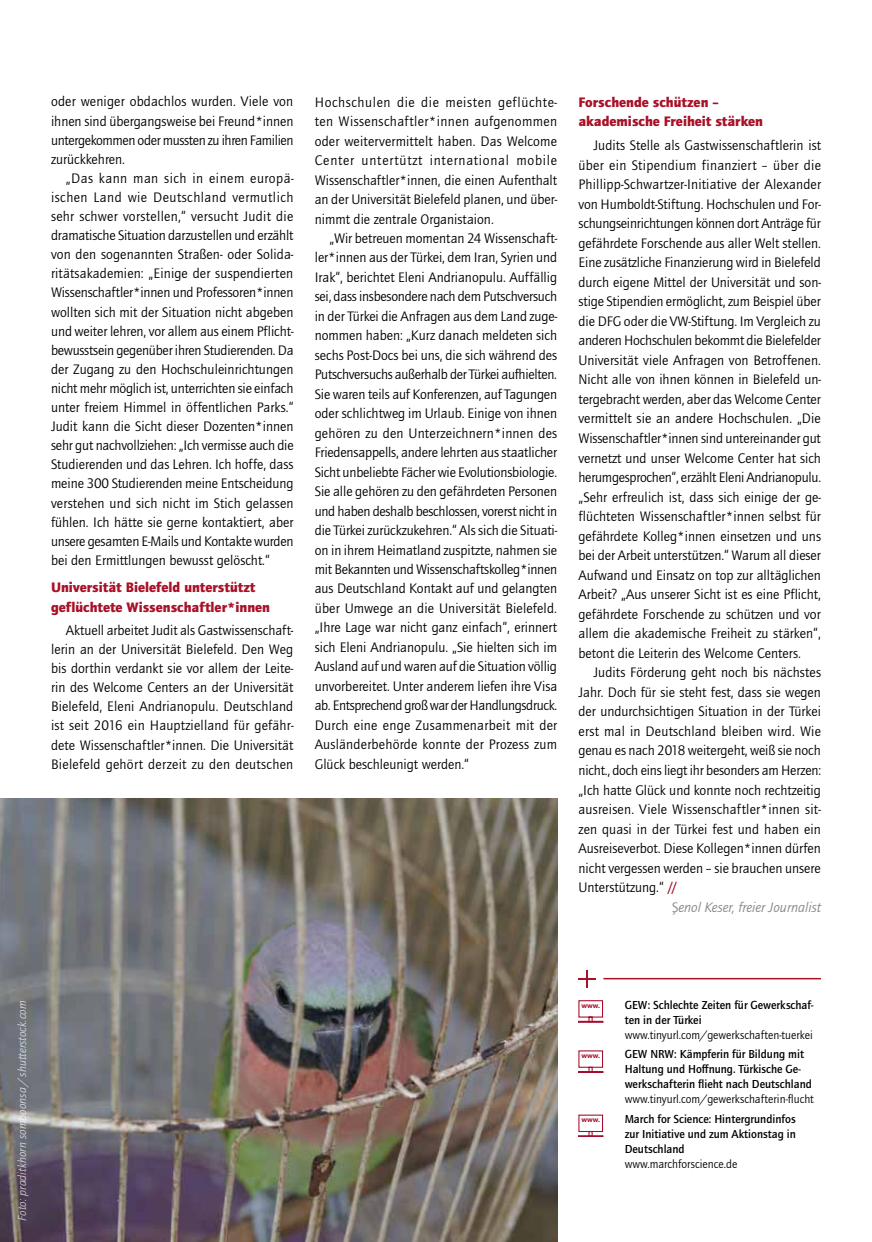
<style>
.page{position:relative;width:872px;height:1242px;background:#fff}
.page>*{position:absolute;margin:0;border:0;box-sizing:border-box;transform-origin:0 0}
.t1{font:14.25px/19.5px "Quay Sans ITC Std";color:#000;text-align:justify}
.t2{font:900 14.25px/19px "Quay Sans ITC Std";color:#a81127}
.t3{font:italic 14.25px "Quay Sans ITC Std";color:#878787}
.t4{font:500 12px/15px "Quay Sans ITC Std";color:#000}
.t5{font:12px "Quay Sans ITC Std";color:#000}
.t6{font:italic 12px "Quay Sans ITC Std";color:#fff}
.t7{font:700 6.9px "Helvetica Neue";color:#a70b29}
.s1{font-family:"Calibri";color:#a81127}
.s2{font-style:normal}
</style>
<div class="page">
<svg style="left:578px;top:1000px;width:25px;height:22px"></svg>
<hr style="left:603px;top:978px;width:218px;height:1px;background:#a81127">
<svg style="left:578px;top:970px;width:17px;height:17px"></svg>
<svg style="left:578px;top:1050px;width:25px;height:22px"></svg>
<svg style="left:578px;top:1114px;width:25px;height:22px"></svg>
<img style="left:0;top:799px;width:557px;height:443px">
<p class="t1" style="left:51px;top:92px;width:244px;line-height:19px">oder weniger obdachlos wurden. Viele von ihnen sind übergangsweise bei Freund*innen untergekommen oder mussten zu ihren Familien zurückkehren.</p>
<p class="t1" style="left:51px;top:169px;width:244px;line-height:19px;text-indent:15px">„Das kann man sich in einem europä&shy;ischen Land wie Deutschland vermutlich sehr schwer vorstellen,“ versucht Judit die dramatische Situation darzustellen und erzählt von den sogenannten Straßen- oder Solida&shy;ritätsakademien: „Einige der suspendierten Wissenschaftler*innen und Professoren*innen wollten sich mit der Situation nicht abgeben und weiter lehren, vor allem aus einem Pflicht&shy;bewusstsein gegenüber ihren Studierenden. Da der Zugang zu den Hochschuleinrichtungen nicht mehr möglich ist, unterrichten sie einfach unter freiem Himmel in öffentlichen Parks.“ Judit kann die Sicht dieser Dozenten*innen sehr gut nachvollziehen: „Ich vermisse auch die Studierenden und das Lehren. Ich hoffe, dass meine 300 Studierenden meine Entscheidung verstehen und sich nicht im Stich gelassen fühlen. Ich hätte sie gerne kontaktiert, aber unsere gesamten E-Mails und Kontakte wurden bei den Ermittlungen bewusst gelöscht.“</p>
<p class="t2" style="left:51px;top:578px;width:220px">Universität Bielefeld unterstützt geflüchtete Wissenschaftler*innen</p>
<p class="t1" style="left:51px;top:621px;width:244px;line-height:19px;text-indent:15px">Aktuell arbeitet Judit als Gastwissenschaft&shy;lerin an der Universität Bielefeld. Den Weg bis dorthin verdankt sie vor allem der Leite&shy;rin des Welcome Centers an der Universität Bielefeld, Eleni Andrianopulu. Deutschland ist seit 2016 ein Hauptzielland für gefähr&shy;dete Wissenschaftler*innen. Die Universität Bielefeld gehört derzeit zu den deutschen</p>
<p class="t1" style="left:315px;top:92px;width:244px">Hochschulen die die meisten geflüchte&shy;ten Wissenschaftler*innen aufgenommen oder weitervermittelt haben. Das Welcome Center untertützt international mobile Wissenschaftler*innen, die einen Aufenthalt an der Universität Bielefeld planen, und über&shy;nimmt die zentrale Organistaion.</p>
<p class="t1" style="left:315px;top:229px;width:244px;text-indent:15px">„Wir betreuen momentan 24 Wissenschaft&shy;ler*innen aus der Türkei, dem Iran, Syrien und Irak“, berichtet Eleni Andrianopulu. Auffällig sei, dass insbesondere nach dem Putschversuch in der Türkei die Anfragen aus dem Land zuge&shy;nommen haben: „Kurz danach meldeten sich sechs Post-Docs bei uns, die sich während des Putschversuchs außerhalb der Türkei aufhielten.<br>Sie waren teils auf Konferenzen, auf Tagungen oder schlichtweg im Urlaub. Einige von ihnen gehören zu den Unterzeichnern*innen des Friedensappells, andere lehrten aus staatlicher Sicht unbeliebte Fächer wie Evolutionsbiologie.<br>Sie alle gehören zu den gefährdeten Personen und haben deshalb beschlossen, vorerst nicht in die Türkei zurückzukehren.“ Als sich die Situati&shy;on in ihrem Heimatland zuspitzte, nahmen sie mit Bekannten und Wissenschaftskolleg*innen aus Deutschland Kontakt auf und gelangten über Umwege an die Universität Bielefeld. „Ihre Lage war nicht ganz einfach“, erinnert sich Eleni Andrianopulu. „Sie hielten sich im Ausland auf und waren auf die Situation völlig unvorbereitet. Unter anderem liefen ihre Visa ab. Entsprechend groß war der Handlungsdruck.<br>Durch eine enge Zusammenarbeit mit der Ausländerbehörde konnte der Prozess zum Glück beschleunigt werden.“</p>
<p class="t2" style="left:578px;top:92px;width:186px;line-height:19.5px">Forschende schützen – akademische Freiheit stärken</p>
<p class="t1" style="left:578px;top:136px;width:244px;text-indent:15px">Judits Stelle als Gastwissenschaftlerin ist über ein Stipendium finanziert – über die Phillipp-Schwartzer-Initiative der Alexander von Humboldt-Stiftung. Hochschulen und For&shy;schungseinrichtungen können dort Anträge für gefährdete Forschende aus aller Welt stellen.<br>Eine zusätzliche Finanzierung wird in Bielefeld durch eigene Mittel der Universität und son&shy;stige Stipendien ermöglicht, zum Beispiel über die DFG oder die VW-Stiftung. Im Vergleich zu anderen Hochschulen bekommt die Bielefelder Universität viele Anfragen von Betroffenen.<br>Nicht alle von ihnen können in Bielefeld un&shy;tergebracht werden, aber das Welcome Center vermittelt sie an andere Hochschulen. „Die Wissenschaftler*innen sind untereinander gut vernetzt und unser Welcome Center hat sich herumgesprochen“, erzählt Eleni Andrianopulu. „Sehr erfreulich ist, dass sich einige der ge&shy;flüchteten Wissenschaftler*innen selbst für gefährdete Kolleg*innen einsetzen und uns bei der Arbeit unterstützen.“ Warum all dieser Aufwand und Einsatz on top zur alltäglichen Arbeit? „Aus unserer Sicht ist es eine Pflicht, gefährdete Forschende zu schützen und vor allem die akademische Freiheit zu stärken“, betont die Leiterin des Welcome Centers.</p>
<p class="t1" style="left:593px;top:663px;width:229px">Judits Förderung geht noch bis nächstes</p>
<p class="t1" style="left:578px;top:682px;width:244px">Jahr. Doch für sie steht fest, dass sie wegen</p>
<p class="t1" style="left:578px;top:702px;width:244px">der undurchsichtigen Situation in der Türkei</p>
<p class="t1" style="left:578px;top:721px;width:244px">erst mal in Deutschland bleiben wird. Wie</p>
<p class="t1" style="left:578px;top:741px;width:244px">genau es nach 2018 weitergeht, weiß sie noch</p>
<p class="t1" style="left:578px;top:761px;width:244px">nicht., doch eins liegt ihr besonders am Herzen:</p>
<p class="t1" style="left:578px;top:780px;width:244px">„Ich hatte Glück und konnte noch rechtzeitig</p>
<p class="t1" style="left:578px;top:800px;width:244px">ausreisen. Viele Wissenschaftler*innen sit-</p>
<p class="t1" style="left:578px;top:819px;width:244px">zen quasi in der Türkei fest und haben ein</p>
<p class="t1" style="left:578px;top:839px;width:244px">Ausreiseverbot. Diese Kollegen*innen dürfen</p>
<p class="t1" style="left:578px;top:858px;width:244px">nicht vergessen werden – sie brauchen unsere</p>
<p class="t1" style="left:578px;top:878px;width:100px">Unterstützung.“ <span class="s1">//</span></p>
<p class="t3" style="left:672px;top:899px;width:150px"><span class="s2">S</span>enol Keser, freier Journalist</p>
<p class="t6" style="left:16px;top:1220px;width:222px;rotate:-90deg">Foto: praditkhorn somboonsa/shutterstock.com</p>
<p class="t7" style="left:581px;top:1000px;width:20px">www.</p>
<p class="t7" style="left:581px;top:1050px;width:20px">www.</p>
<p class="t7" style="left:581px;top:1114px;width:20px">www.</p>
<p class="t4" style="left:624px;top:997px;width:190px">GEW: Schlechte Zeiten für Gewerkschaf&shy;ten in der Türkei</p>
<p class="t5" style="left:624px;top:1028px;width:189px">www.tinyurl.com/gewerkschaften-tuerkei</p>
<p class="t4" style="left:624px;top:1047px;width:189px">GEW NRW: Kämpferin für Bildung mit<br>Haltung und Hoffnung. Türkische Ge&shy;werkschafterin flieht nach Deutschland</p>
<p class="t5" style="left:624px;top:1092px;width:191px">www.tinyurl.com/gewerkschafterin-flucht</p>
<p class="t4" style="left:624px;top:1111px;width:173px;text-align:justify">March for Science: Hintergrundinfos zur Initiative und zum Aktionstag in Deutschland</p>
<p class="t5" style="left:624px;top:1157px;width:114px">www.marchforscience.de</p>
</div>
